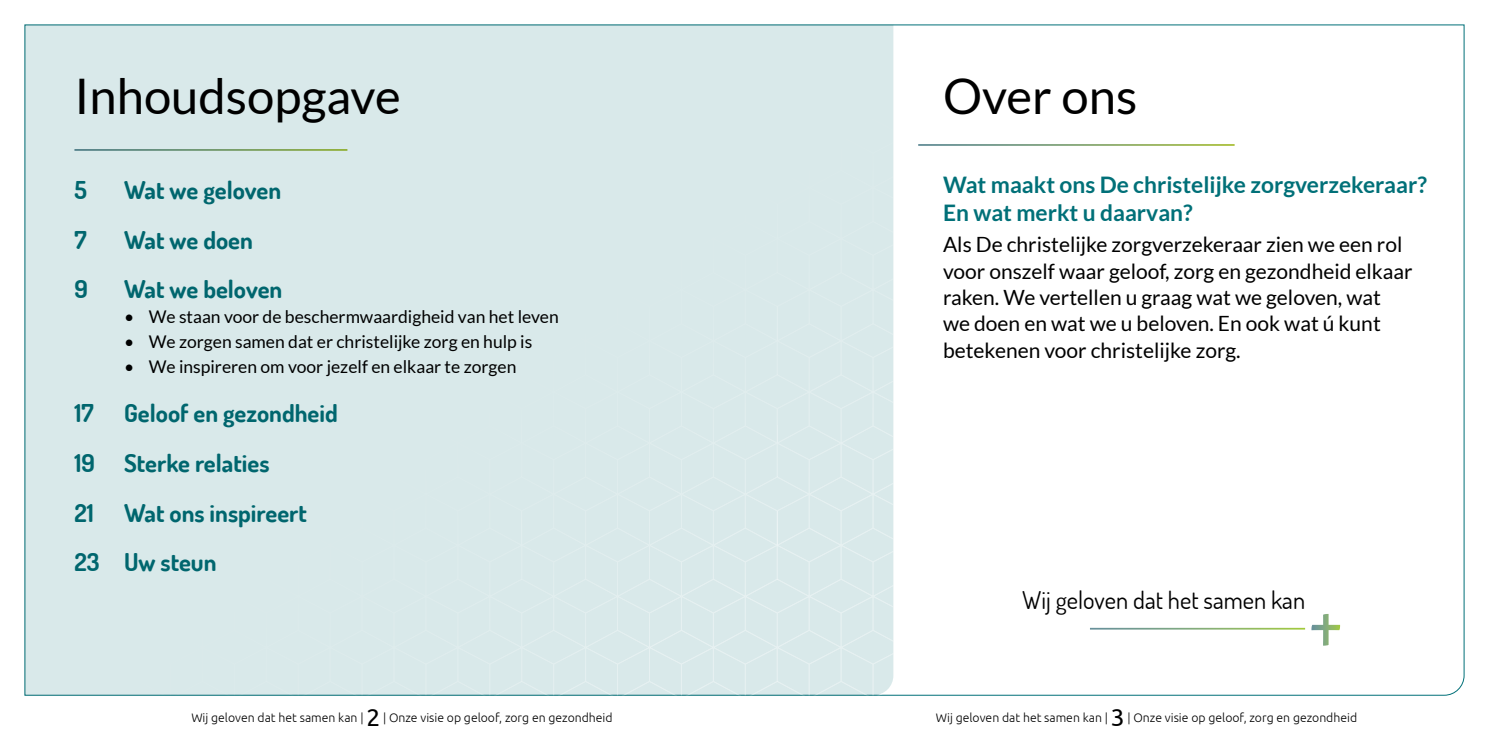
<style>
.page{position:relative;width:1489px;height:745px;background:#fff}
.page>*{position:absolute;margin:0;border:0;box-sizing:border-box;transform-origin:0 0}
.Hoofdkop{font:49px "Lato";color:#000}
.TOC_body_text{font:700 24.5px/49.5px "Dosis";color:#017078}
.PL_STREAMER_1{font:24.5px "Dosis";color:#000}
.Subtitel_cover{font:700 22.75px/28px "Lato";color:#017078}
.Platte_tekst{font:21px/26.2px "Lato";color:#000}
.Brood_inhoudsopgave{font:17.5px "Lato";color:#000}
.P_Titel_paginanummer_2023{font:300 12.25px "Ubuntu";color:#000}
.s1{font-weight:400;font-size:24.5px}
</style>
<div class="page">
<div style="left:25px;top:25px;width:868px;height:669px;background:#d9e9ea"></div>
<svg style="left:1311px;top:614px;width:28px;height:31px"></svg>
<p class="Hoofdkop" style="left:74px;top:69px;width:328px">Inhoudsopgave</p>
<h1 class="TOC_body_text" style="left:74px;top:165px;width:14px">5</h1>
<h1 class="TOC_body_text" style="left:124px;top:165px;width:159px">Wat we geloven</h1>
<h1 class="TOC_body_text" style="left:74px;top:214px;width:14px">7</h1>
<h1 class="TOC_body_text" style="left:124px;top:214px;width:130px">Wat we doen</h1>
<h1 class="TOC_body_text" style="left:74px;top:264px;width:15px">9</h1>
<h1 class="TOC_body_text" style="left:124px;top:264px;width:160px">Wat we beloven</h1>
<p class="Brood_inhoudsopgave" style="left:124px;top:306px;width:436px">• We staan voor de beschermwaardigheid van het leven</p>
<p class="Brood_inhoudsopgave" style="left:124px;top:331px;width:410px">• We zorgen samen dat er christelijke zorg en hulp is</p>
<p class="Brood_inhoudsopgave" style="left:124px;top:356px;width:394px">• We inspireren om voor jezelf en elkaar te zorgen</p>
<h1 class="TOC_body_text" style="left:74px;top:387px;width:265px">17 Geloof en gezondheid<br>19 Sterke relaties<br>21 Wat ons inspireert</h1>
<h1 class="TOC_body_text" style="left:74px;top:536px;width:144px">23 Uw steun</h1>
<p class="P_Titel_paginanummer_2023" style="left:191px;top:710px;width:423px">Wij geloven dat het samen kan | <span class="s1">2</span> | Onze visie op geloof, zorg en gezondheid</p>
<p class="Hoofdkop" style="left:943px;top:69px;width:196px">Over ons</p>
<h1 class="Subtitel_cover" style="left:943px;top:170px;width:485px">Wat maakt ons De christelijke zorgverzekeraar?<br>En wat merkt u daarvan?</h1>
<p class="Platte_tekst" style="left:943px;top:231px;width:471px">Als De christelijke zorgverzekeraar zien we een rol voor onszelf waar geloof, zorg en gezondheid elkaar raken. We vertellen u graag wat we geloven, wat we doen en wat we u beloven. En ook wat ú kunt betekenen voor christelijke zorg.</p>
<p class="PL_STREAMER_1" style="left:1022px;top:583px;width:284px">Wij geloven dat het samen kan</p>
<p class="P_Titel_paginanummer_2023" style="left:935px;top:710px;width:423px">Wij geloven dat het samen kan | <span class="s1">3</span> | Onze visie op geloof, zorg en gezondheid</p>
</div>
